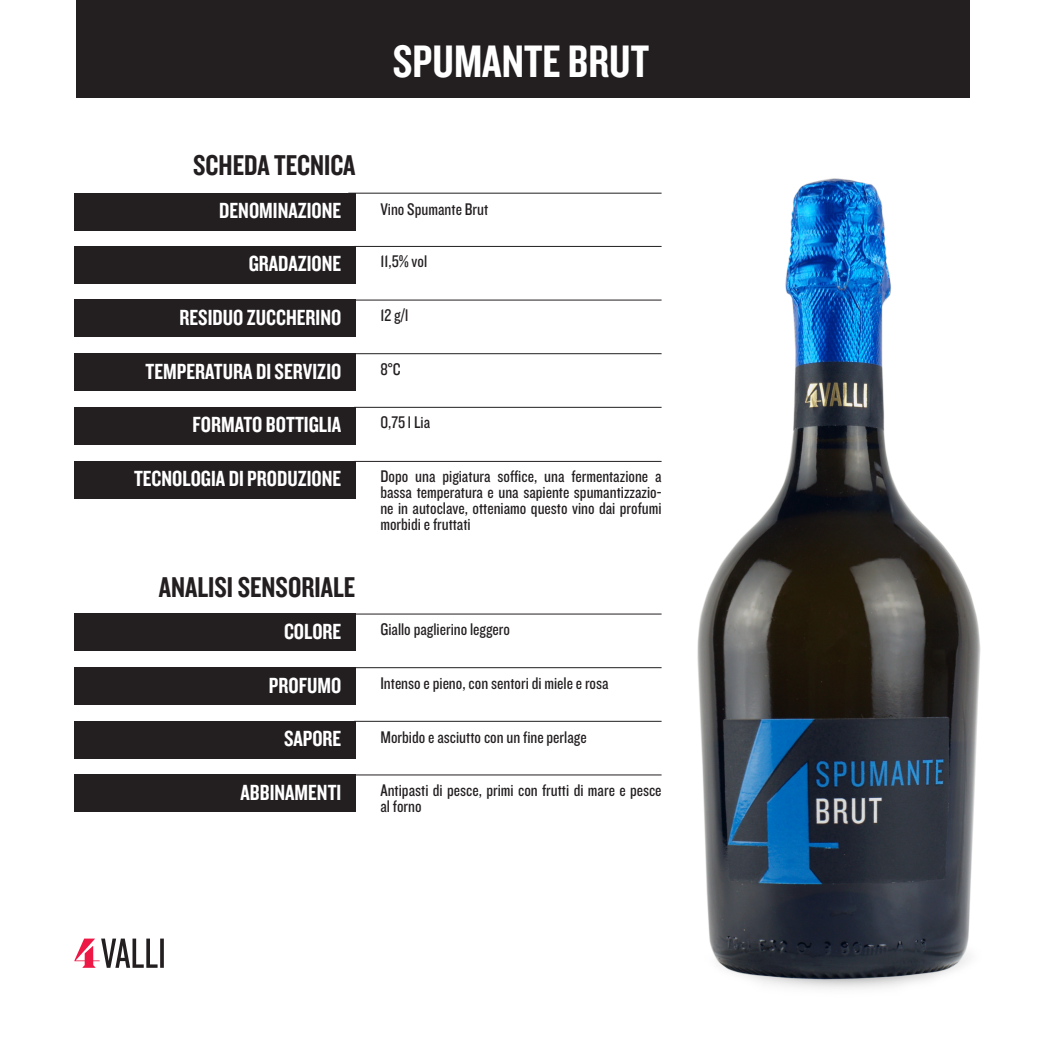
<style>
.page{position:relative;width:1042px;height:1042px;background:#fff}
.page>*{position:absolute;margin:0;border:0;box-sizing:border-box;transform-origin:0 0}
.t1{font:47.25px "Knockout HTF49 Liteweight";color:#fff}
.t2{font:29.75px "Knockout HTF49 Liteweight";color:#231f20}
.t3{font:22.75px "Knockout HTF49 Liteweight";color:#fff}
.t4{font:17.5px/15.8px "Knockout HTF29 Junior Liteweight";color:#231f20;text-align:justify}
</style>
<div class="page">
<div style="left:76px;top:0;width:893px;height:98px;background:#231f20"></div>
<div style="left:74px;top:667px;width:282px;height:38px;background:#231f20"></div>
<div style="left:74px;top:613px;width:282px;height:38px;background:#231f20"></div>
<div style="left:74px;top:774px;width:282px;height:38px;background:#231f20"></div>
<div style="left:74px;top:721px;width:282px;height:37px;background:#231f20"></div>
<hr style="left:348px;top:613px;width:313px;height:1px;background:#231f20">
<hr style="left:354px;top:667px;width:307px;height:1px;background:#231f20">
<hr style="left:354px;top:721px;width:307px;height:1px;background:#231f20">
<hr style="left:354px;top:774px;width:307px;height:1px;background:#231f20">
<div style="left:74px;top:193px;width:282px;height:37px;background:#231f20"></div>
<div style="left:74px;top:300px;width:282px;height:37px;background:#231f20"></div>
<div style="left:74px;top:246px;width:282px;height:38px;background:#231f20"></div>
<hr style="left:348px;top:193px;width:313px;height:1px;background:#231f20">
<hr style="left:354px;top:246px;width:307px;height:1px;background:#231f20">
<hr style="left:354px;top:300px;width:307px;height:1px;background:#231f20">
<div style="left:74px;top:407px;width:282px;height:37px;background:#231f20"></div>
<div style="left:74px;top:353px;width:282px;height:38px;background:#231f20"></div>
<div style="left:74px;top:461px;width:282px;height:37px;background:#231f20"></div>
<hr style="left:348px;top:353px;width:313px;height:1px;background:#231f20">
<hr style="left:354px;top:407px;width:307px;height:1px;background:#231f20">
<hr style="left:354px;top:461px;width:307px;height:1px;background:#231f20">
<svg style="left:74px;top:938px;width:90px;height:30px"></svg>
<img style="left:444px;top:49px;width:537px;height:940px">
<h2 class="t2" style="left:193px;top:150px;width:164px">SCHEDA TECNICA</h2>
<h1 class="t1" style="left:393px;top:37px;width:258px">SPUMANTE BRUT</h1>
<h3 class="t3" style="left:219px;top:199px;width:124px">DENOMINAZIONE</h3>
<p class="t4" style="left:380px;top:201px;width:109px">Vino Spumante Brut</p>
<h3 class="t3" style="left:249px;top:252px;width:94px">GRADAZIONE</h3>
<h3 class="t3" style="left:179px;top:306px;width:163px">RESIDUO ZUCCHERINO</h3>
<h3 class="t3" style="left:146px;top:359px;width:197px">TEMPERATURA DI SERVIZIO</h3>
<p class="t4" style="left:380px;top:254px;width:48px">11,5% vol</p>
<p class="t4" style="left:380px;top:308px;width:29px">12 g/l</p>
<p class="t4" style="left:380px;top:362px;width:22px">8°C</p>
<h3 class="t3" style="left:193px;top:413px;width:150px">FORMATO BOTTIGLIA</h3>
<h3 class="t3" style="left:134px;top:467px;width:209px">TECNOLOGIA DI PRODUZIONE</h3>
<h2 class="t2" style="left:159px;top:571px;width:198px">ANALISI SENSORIALE</h2>
<h3 class="t3" style="left:284px;top:620px;width:59px">COLORE</h3>
<h3 class="t3" style="left:269px;top:673px;width:74px">PROFUMO</h3>
<h3 class="t3" style="left:284px;top:727px;width:59px">SAPORE</h3>
<h3 class="t3" style="left:240px;top:780px;width:102px">ABBINAMENTI</h3>
<p class="t4" style="left:380px;top:415px;width:51px">0,75 l Lia</p>
<p class="t4" style="left:380px;top:469px;width:283px">Dopo una pigiatura soffice, una fermentazione a bassa temperatura e una sapiente spumantizzazio&shy;ne in autoclave, otteniamo questo vino dai profumi morbidi e fruttati</p>
<p class="t4" style="left:380px;top:622px;width:131px">Giallo paglierino leggero</p>
<p class="t4" style="left:380px;top:675px;width:230px">Intenso e pieno, con sentori di miele e rosa</p>
<p class="t4" style="left:380px;top:729px;width:208px">Morbido e asciutto con un fine perlage</p>
<p class="t4" style="left:380px;top:782px;width:283px">Antipasti di pesce, primi con frutti di mare e pesce al forno</p>
</div>
